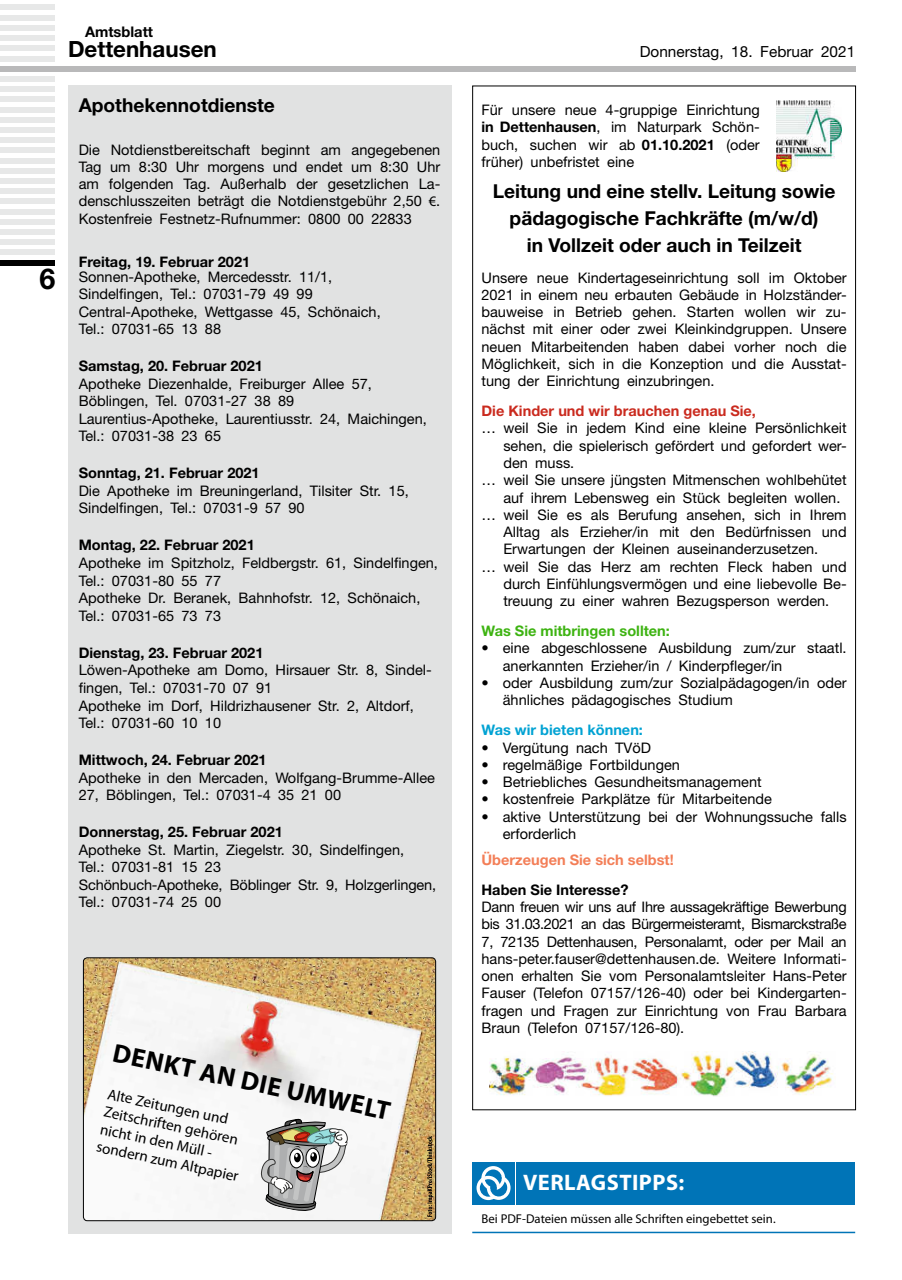
<style>
.page{position:relative;width:902px;height:1280px;background:#fff}
.page>*{position:absolute;margin:0;border:0;box-sizing:border-box;transform-origin:0 0}
.t1{font:700 28.8px "Helvetica Neue";color:#000}
.t2{font:700 26.25px "Myriad Pro";color:#000}
.t3{font:700 22.5px "Myriad Pro";letter-spacing:.02em;color:#fff}
.t4{font:700 22.35px "Helvetica Neue";color:#000}
.t5{font:700 19.2px/27px "Helvetica Neue";color:#000;text-align:center}
.t6{font:15.3px "Helvetica Neue";color:#000}
.t7{font:15.15px/18px "Myriad Pro";color:#000}
.t8{font:700 14.7px "Helvetica Neue";color:#000}
.t9{font:14.55px/17.2px "Helvetica Neue";color:#000}
.t10{font:700 14.55px "Helvetica Neue";color:#000}
.t11{font:700 14.55px "Helvetica Neue";color:#ca2a1e}
.t12{font:700 14.55px "Helvetica Neue";color:#3db311}
.t13{font:700 14.55px "Helvetica Neue";color:#f37e57}
.t14{font:700 14.55px "Helvetica Neue";color:#00a2d3}
.t15{font:12.75px "Myriad Pro";color:#000}
.s1{font-family:"Myriad Pro"}
.s2{font-weight:700}
</style>
<div class="page">
<div style="left:0;top:5px;width:55px;height:5px;background:#e7e8e8"></div>
<div style="left:0;top:15px;width:55px;height:5px;background:#e7e8e8"></div>
<div style="left:0;top:25px;width:55px;height:5px;background:#e7e8e8"></div>
<div style="left:0;top:35px;width:55px;height:6px;background:#e7e8e8"></div>
<div style="left:0;top:46px;width:55px;height:5px;background:#e7e8e8"></div>
<div style="left:0;top:56px;width:55px;height:5px;background:#e7e8e8"></div>
<div style="left:0;top:66px;width:855px;height:5px;background:#b9b9ba"></div>
<div style="left:0;top:76px;width:55px;height:5px;background:#e7e8e8"></div>
<div style="left:0;top:86px;width:55px;height:6px;background:#e7e8e8"></div>
<div style="left:0;top:97px;width:55px;height:5px;background:#e7e8e8"></div>
<div style="left:0;top:107px;width:55px;height:5px;background:#e7e8e8"></div>
<div style="left:0;top:117px;width:55px;height:5px;background:#e7e8e8"></div>
<div style="left:0;top:127px;width:55px;height:5px;background:#e7e8e8"></div>
<div style="left:0;top:138px;width:55px;height:5px;background:#e7e8e8"></div>
<div style="left:0;top:148px;width:55px;height:5px;background:#e7e8e8"></div>
<div style="left:0;top:158px;width:55px;height:5px;background:#e7e8e8"></div>
<div style="left:0;top:168px;width:55px;height:5px;background:#e7e8e8"></div>
<div style="left:0;top:178px;width:55px;height:5px;background:#e7e8e8"></div>
<div style="left:0;top:189px;width:55px;height:5px;background:#e7e8e8"></div>
<div style="left:0;top:199px;width:55px;height:5px;background:#e7e8e8"></div>
<div style="left:0;top:209px;width:55px;height:5px;background:#e7e8e8"></div>
<div style="left:0;top:219px;width:55px;height:6px;background:#e7e8e8"></div>
<div style="left:0;top:229px;width:55px;height:6px;background:#e7e8e8"></div>
<div style="left:0;top:240px;width:55px;height:5px;background:#e7e8e8"></div>
<div style="left:0;top:250px;width:55px;height:5px;background:#e7e8e8"></div>
<div style="left:0;top:260px;width:55px;height:5px;background:#000"></div>
<img style="left:776px;top:101px;width:65px;height:70px">
<img style="left:489px;top:1051px;width:344px;height:46px">
<div style="left:68px;top:85px;width:383px;height:1148px;background:#e1e2e2"></div>
<div style="left:472px;top:1162px;width:42px;height:42px;background:#0074b7"></div>
<div style="left:516px;top:1162px;width:339px;height:42px;background:#0074b7"></div>
<svg style="left:476px;top:1166px;width:34px;height:34px"></svg>
<hr style="left:472px;top:1232px;width:383px;height:1px;background:#0074b7">
<img style="left:83px;top:959px;width:352px;height:262px">
<div style="left:83px;top:957px;width:353px;height:264px;border:1px solid #000;border-radius:4px"></div>
<svg style="left:260px;top:1119px;width:87px;height:99px;background:#b7b7b4"></svg>
<svg style="left:427px;top:1136px;width:6px;height:81px"></svg>
<p class="t8" style="left:85px;top:22px;width:69px">Amtsblatt</p>
<h3 class="t4" style="left:68px;top:35px;width:150px">Dettenhausen</h3>
<p class="t6" style="left:639px;top:43px;width:217px">Donnerstag, 18. Februar 2021</p>
<h1 class="t1" style="left:40px;top:261px;width:17px">6</h1>
<h3 class="t5" style="left:79px;top:91px;width:198px">Apothekennotdienste</h3>
<p class="t9" style="left:79px;top:140px;width:363px;text-align:justify">Die Notdienstbereitschaft beginnt am angegebenen Tag um 8:30 Uhr morgens und endet um 8:30 Uhr am folgenden Tag. Außerhalb der gesetzlichen La&shy;denschlusszeiten beträgt die Notdienstgebühr 2,50 <span class="s1">€</span>.<br>Kostenfreie Festnetz-Rufnummer: 0800 00 22833</p>
<p class="t10" style="left:79px;top:253px;width:173px">Freitag, 19. Februar 2021</p>
<p class="t9" style="left:79px;top:268px;width:303px">Sonnen-Apotheke, Mercedesstr. 11/1, Sindelfingen, Tel.: 07031-79 49 99<br>Central-Apotheke, Wettgasse 45, Schönaich, Tel.: 07031-65 13 88</p>
<p class="t10" style="left:79px;top:357px;width:186px">Samstag, 20. Februar 2021</p>
<p class="t9" style="left:79px;top:375px;width:350px">Apotheke Diezenhalde, Freiburger Allee 57, Böblingen, Tel. 07031-27 38 89<br>Laurentius-Apotheke, Laurentiusstr. 24, Maichingen, Tel.: 07031-38 23 65</p>
<p class="t10" style="left:79px;top:464px;width:182px">Sonntag, 21. Februar 2021</p>
<p class="t9" style="left:79px;top:482px;width:331px">Die Apotheke im Breuningerland, Tilsiter Str. 15,<br>Sindelfingen, Tel.: 07031-9 57 90</p>
<p class="t10" style="left:79px;top:536px;width:178px">Montag, 22. Februar 2021</p>
<p class="t9" style="left:79px;top:554px;width:361px">Apotheke im Spitzholz, Feldbergstr. 61, Sindelfingen, Tel.: 07031-80 55 77<br>Apotheke Dr. Beranek, Bahnhofstr. 12, Schönaich, Tel.: 07031-65 73 73</p>
<p class="t10" style="left:79px;top:643px;width:186px">Dienstag, 23. Februar 2021</p>
<p class="t9" style="left:79px;top:661px;width:354px">Löwen-Apotheke am Domo, Hirsauer Str. 8, Sindel&shy;fingen, Tel.: 07031-70 07 91<br>Apotheke im Dorf, Hildrizhausener Str. 2, Altdorf, Tel.: 07031-60 10 10</p>
<p class="t10" style="left:79px;top:750px;width:189px">Mittwoch, 24. Februar 2021</p>
<p class="t9" style="left:79px;top:768px;width:358px">Apotheke in den Mercaden, Wolfgang-Brumme-Allee<br>27, Böblingen, Tel.: 07031-4 35 21 00</p>
<p class="t10" style="left:79px;top:822px;width:206px">Donnerstag, 25. Februar 2021</p>
<p class="t9" style="left:79px;top:840px;width:359px">Apotheke St. Martin, Ziegelstr. 30, Sindelfingen,<br>Tel.: 07031-81 15 23<br>Schönbuch-Apotheke, Böblinger Str. 9, Holzgerlingen, Tel.: 07031-74 25 00</p>
<h2 class="t2" style="left:117px;top:1036px;width:284px;rotate:12deg">DENKT AN DIE UMwELT</h2>
<p class="t7" style="left:110px;top:1085px;width:146px;rotate:12deg">Alte Zeitungen und<br>Zeitschriften gehören nicht in den Müll - sondern zum Altpapier</p>
<p class="t9" style="left:481px;top:101px;width:280px;text-align:justify">Für unsere neue 4-gruppige Einrichtung <span class="s2">in Dettenhausen</span>, im Naturpark Schön&shy;buch, suchen wir ab <span class="s2">01.10.2021</span> (oder früher) unbefristet eine</p>
<h3 class="t5" style="left:492px;top:178px;width:344px">Leitung und eine stellv. Leitung sowie pädagogische Fachkräfte (m/w/d)<br>in Vollzeit oder auch in Teilzeit</h3>
<p class="t9" style="left:481px;top:268px;width:366px;text-align:justify">Unsere neue Kindertageseinrichtung soll im Oktober 2021 in einem neu erbauten Gebäude in Holzständer&shy;bauweise in Betrieb gehen. Starten wollen wir zu&shy;nächst mit einer oder zwei Kleinkindgruppen. Unsere neuen Mitarbeitenden haben dabei vorher noch die Möglichkeit, sich in die Konzeption und die Ausstat&shy;tung der Einrichtung einzubringen.</p>
<p class="t11" style="left:481px;top:402px;width:276px">Die Kinder und wir brauchen genau Sie,</p>
<p class="t9" style="left:481px;top:419px;width:366px">… weil Sie in jedem Kind eine kleine Persönlichkeit</p>
<p class="t9" style="left:503px;top:437px;width:345px">sehen, die spielerisch gefördert und gefordert wer-</p>
<p class="t9" style="left:503px;top:454px;width:72px">den muss.</p>
<p class="t9" style="left:481px;top:471px;width:366px">… weil Sie unsere jüngsten Mitmenschen wohlbehütet</p>
<p class="t9" style="left:503px;top:488px;width:338px">auf ihrem Lebensweg ein Stück begleiten wollen.</p>
<p class="t9" style="left:481px;top:506px;width:366px">… weil Sie es als Berufung ansehen, sich in Ihrem</p>
<p class="t9" style="left:503px;top:523px;width:345px">Alltag als Erzieher/in mit den Bedürfnissen und</p>
<p class="t9" style="left:503px;top:540px;width:316px">Erwartungen der Kleinen auseinanderzusetzen.</p>
<p class="t9" style="left:481px;top:558px;width:366px">… weil Sie das Herz am rechten Fleck haben und</p>
<p class="t9" style="left:503px;top:575px;width:345px">durch Einfühlungsvermögen und eine liebevolle Be-</p>
<p class="t9" style="left:503px;top:592px;width:327px">treuung zu einer wahren Bezugsperson werden.</p>
<p class="t12" style="left:481px;top:622px;width:190px">Was Sie mitbringen sollten:</p>
<p class="t9" style="left:502px;top:639px;width:345px;text-indent:-21px">• eine abgeschlossene Ausbildung zum/zur staatl. anerkannten Erzieher/in / Kinderpfleger/in</p>
<p class="t9" style="left:502px;top:674px;width:345px;text-indent:-21px">• oder Ausbildung zum/zur Sozialpädagogen/in oder ähnliches pädagogisches Studium</p>
<p class="t14" style="left:481px;top:721px;width:163px">Was wir bieten können:</p>
<p class="t9" style="left:481px;top:738px;width:171px">• Vergütung nach TVöD</p>
<p class="t9" style="left:481px;top:756px;width:200px">• regelmäßige Fortbildungen</p>
<p class="t9" style="left:481px;top:773px;width:282px">• Betriebliches Gesundheitsmanagement</p>
<p class="t9" style="left:481px;top:790px;width:292px">• kostenfreie Parkplätze für Mitarbeitende</p>
<p class="t9" style="left:502px;top:808px;width:345px;text-indent:-21px">• aktive Unterstützung bei der Wohnungssuche falls erforderlich</p>
<p class="t13" style="left:481px;top:850px;width:194px">Überzeugen Sie sich selbst!</p>
<p class="t10" style="left:481px;top:880px;width:148px">Haben Sie Interesse?</p>
<p class="t9" style="left:481px;top:898px;width:366px;text-align:justify">Dann freuen wir uns auf Ihre aussagekräftige Bewerbung bis 31.03.2021 an das Bürgermeisteramt, Bismarckstraße 7, 72135 Dettenhausen, Personalamt, oder per Mail an hans-peter.fauser@dettenhausen.de. Weitere Informati&shy;onen erhalten Sie vom Personalamtsleiter Hans-Peter Fauser (Telefon 07157/126-40) oder bei Kindergarten&shy;fragen und Fragen zur Einrichtung von Frau Barbara Braun (Telefon 07157/126-80).</p>
<h3 class="t3" style="left:523px;top:1167px;width:163px">VErLAgSTIPPS:</h3>
<p class="t15" style="left:481px;top:1210px;width:295px">Bei PDF-Dateien müssen alle Schriften eingebettet sein.</p>
</div>
